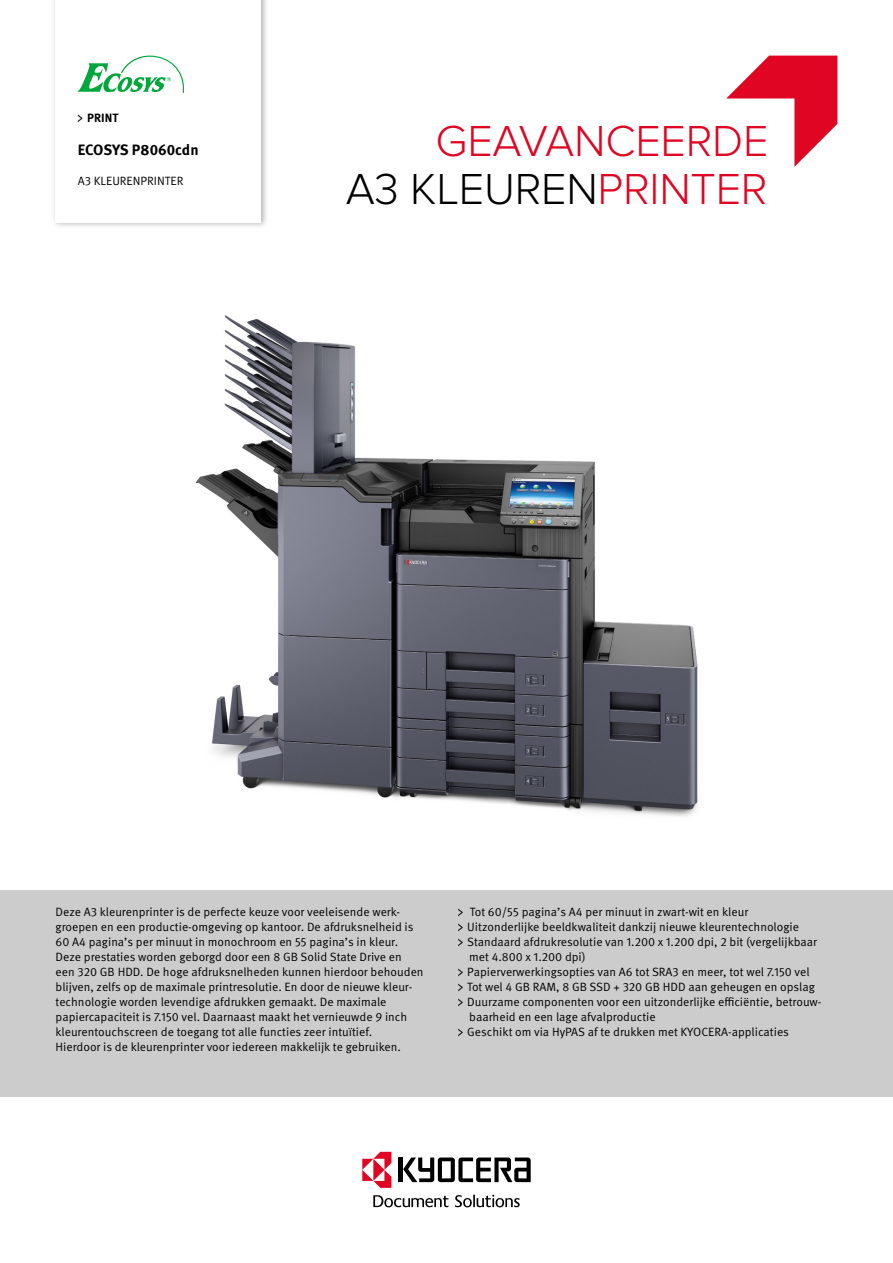
<style>
.page{position:relative;width:893px;height:1263px;background:#fff}
.page>*{position:absolute;margin:0;border:0;box-sizing:border-box;transform-origin:0 0}
.t1{font:300 45px/48px "Proxima Nova";letter-spacing:-.005em;color:#df0523;text-align:right}
.Note1{font:700 15px "Meta Pro";letter-spacing:-.005em;color:#000}
.Copy1a{font:12px/15px "Meta Pro Norm";color:#000}
.Note3{font:12px "Meta Pro Norm";color:#000}
.Note1-2{font:700 12px "Meta Pro";color:#000}
.s1{color:#000}
</style>
<div class="page">
<img style="left:195px;top:315px;width:503px;height:502px">
<hr style="left:399px;top:1157px;width:4px;height:25px;background:#000">
<svg style="left:403px;top:1157px;width:128px;height:25px"></svg>
<svg style="left:362px;top:1152px;width:29px;height:36px"></svg>
<svg style="left:455px;top:1195px;width:65px;height:12px"></svg>
<svg style="left:373px;top:1195px;width:75px;height:12px"></svg>
<div style="left:0;top:890px;width:893px;height:206px;background:#ccc"></div>
<div style="left:51px;top:0;width:217px;height:229px;background:#000;opacity:.3"></div>
<div style="left:56px;top:0;width:205px;height:223px;background:#fff"></div>
<svg style="left:78px;top:56px;width:106px;height:37px"></svg>
<svg style="left:726px;top:56px;width:111px;height:111px"></svg>
<svg style="left:458px;top:908px;width:5px;height:8px"></svg>
<svg style="left:458px;top:923px;width:5px;height:8px"></svg>
<svg style="left:458px;top:938px;width:5px;height:8px"></svg>
<svg style="left:458px;top:968px;width:5px;height:8px"></svg>
<svg style="left:458px;top:983px;width:5px;height:8px"></svg>
<svg style="left:458px;top:998px;width:5px;height:8px"></svg>
<svg style="left:458px;top:1028px;width:5px;height:8px"></svg>
<svg style="left:78px;top:114px;width:4px;height:8px"></svg>
<p class="Note1-2" style="left:87px;top:109px;width:33px">PRINT</p>
<p class="Note1" style="left:78px;top:138px;width:122px">ECOSYS P8060cdn</p>
<p class="Note3" style="left:78px;top:172px;width:107px">A3 KLEURENPRINTER</p>
<p class="t1" style="left:346px;top:118px;width:424px">GEAVANCEERDE<br><span class="s1">A3 KLEUREN</span>PRINTER</p>
<p class="Copy1a" style="left:56px;top:904px;width:369px">Deze A3 kleurenprinter is de perfecte keuze voor veeleisende werk&shy;groepen en een productie-omgeving op kantoor. De afdruksnelheid is 60 A4 pagina’s per minuut in monochroom en 55 pagina’s in kleur.<br>Deze prestaties worden geborgd door een 8 GB Solid State Drive en een 320 GB HDD. De hoge afdruksnelheden kunnen hierdoor behouden blijven, zelfs op de maximale printresolutie. En door de nieuwe kleur-</p>
<p class="Copy1a" style="left:56px;top:994px;width:353px">technologie worden levendige afdrukken gemaakt. De maximale papiercapaciteit is 7.150 vel. Daarnaast maakt het vernieuwde 9 inch kleurentouchscreen de toegang tot alle functies zeer intuïtief.<br>Hierdoor is de kleurenprinter voor iedereen makkelijk te gebruiken.</p>
<p class="Copy1a" style="left:470px;top:904px;width:280px">Tot 60/55 pagina’s A4 per minuut in zwart-wit en kleur</p>
<p class="Copy1a" style="left:467px;top:919px;width:333px">Uitzonderlijke beeldkwaliteit dankzij nieuwe kleurentechnologie</p>
<p class="Copy1a" style="left:467px;top:934px;width:352px">Standaard afdrukresolutie van 1.200 x 1.200 dpi, 2 bit (vergelijkbaar met 4.800 x 1.200 dpi)</p>
<p class="Copy1a" style="left:467px;top:964px;width:344px">Papierverwerkingsopties van A6 tot SRA3 en meer, tot wel 7.150 vel</p>
<p class="Copy1a" style="left:467px;top:979px;width:349px">Tot wel 4 GB RAM, 8 GB SSD + 320 GB HDD aan geheugen en opslag</p>
<p class="Copy1a" style="left:467px;top:994px;width:356px">Duurzame componenten voor een uitzonderlijke efficiëntie, betrouw&shy;baarheid en een lage afvalproductie</p>
<p class="Copy1a" style="left:467px;top:1024px;width:323px">Geschikt om via HyPAS af te drukken met KYOCERA-applicaties</p>
</div>
